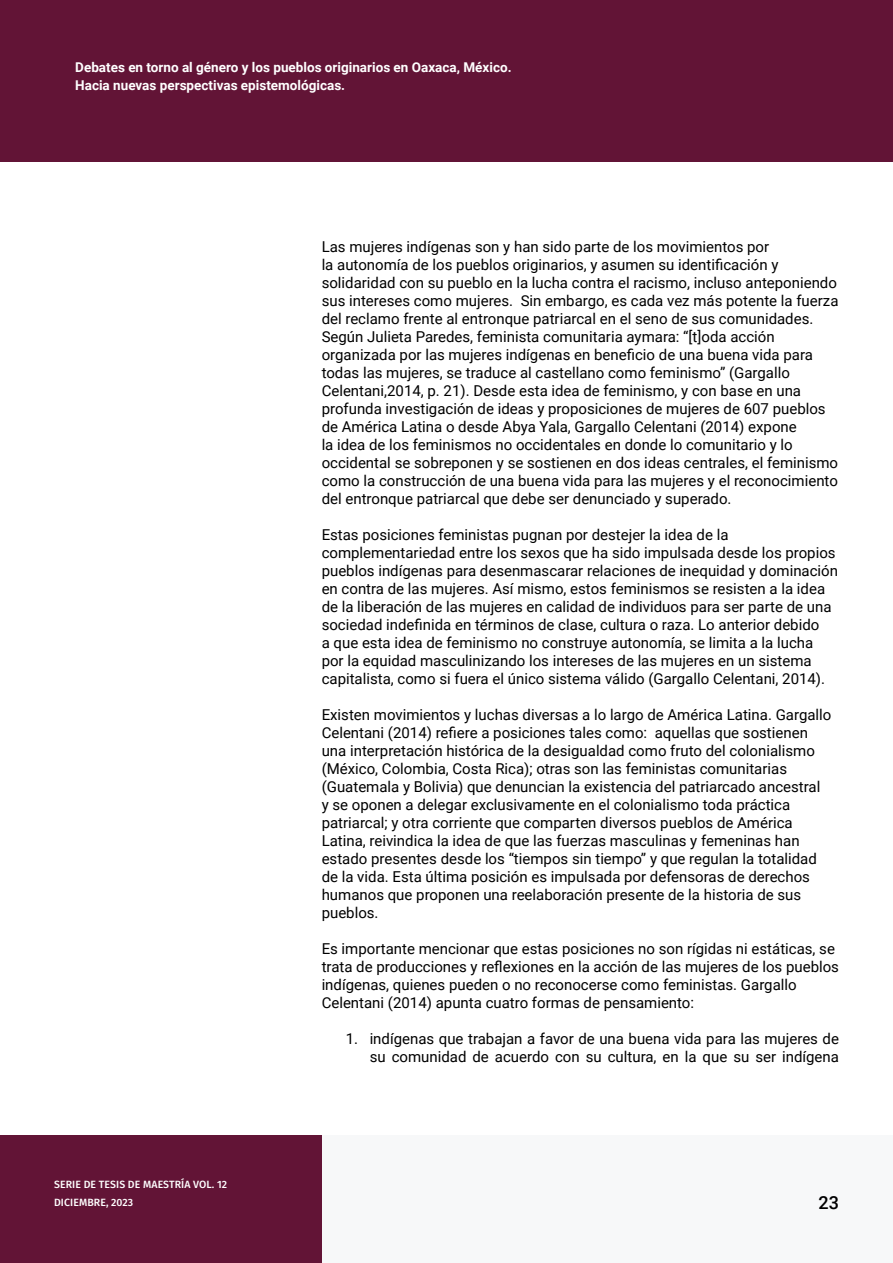
<style>
.page{position:relative;width:893px;height:1263px;background:#fff}
.page>*{position:absolute;margin:0;border:0;box-sizing:border-box;transform-origin:0 0}
.t1{font:500 18px "Roboto";color:#000}
.t2{font:15px/18px "Roboto";color:#000}
.t3{font:700 13.5px/18px "Roboto";color:#fff}
.t4{font:500 10.5px/18px "Fira Sans";letter-spacing:.01em;color:#fff}
</style>
<div class="page">
<div style="left:322px;top:1135px;width:571px;height:128px;background:#f7f8f9"></div>
<div style="left:0;top:1135px;width:322px;height:128px;background:#621436"></div>
<div style="left:0;top:0;width:893px;height:162px;background:#621436"></div>
<p class="t3" style="left:75px;top:58px;width:438px">Debates en torno al género y los pueblos originarios en Oaxaca, México.<br>Hacia nuevas perspectivas epistemológicas.</p>
<p class="t4" style="left:54px;top:1175px;width:175px">SERIE DE TESIS DE MAESTRÍA VOL. 12<br>DICIEMBRE, 2023</p>
<p class="t2" style="left:322px;top:237px;width:518px">Las mujeres indígenas son y han sido parte de los movimientos por<br>la autonomía de los pueblos originarios, y asumen su identificación y solidaridad con su pueblo en la lucha contra el racismo, incluso anteponiendo sus intereses como mujeres. Sin embargo, es cada vez más potente la fuerza del reclamo frente al entronque patriarcal en el seno de sus comunidades.<br>Según Julieta Paredes, feminista comunitaria aymara: “[t]oda acción organizada por las mujeres indígenas en beneficio de una buena vida para todas las mujeres, se traduce al castellano como feminismo” (Gargallo Celentani,2014, p. 21). Desde esta idea de feminismo, y con base en una profunda investigación de ideas y proposiciones de mujeres de 607 pueblos de América Latina o desde Abya Yala, Gargallo Celentani (2014) expone<br>la idea de los feminismos no occidentales en donde lo comunitario y lo occidental se sobreponen y se sostienen en dos ideas centrales, el feminismo como la construcción de una buena vida para las mujeres y el reconocimiento del entronque patriarcal que debe ser denunciado y superado.</p>
<p class="t2" style="left:322px;top:525px;width:518px">Estas posiciones feministas pugnan por destejer la idea de la complementariedad entre los sexos que ha sido impulsada desde los propios pueblos indígenas para desenmascarar relaciones de inequidad y dominación en contra de las mujeres. Así mismo, estos feminismos se resisten a la idea de la liberación de las mujeres en calidad de individuos para ser parte de una sociedad indefinida en términos de clase, cultura o raza. Lo anterior debido<br>a que esta idea de feminismo no construye autonomía, se limita a la lucha por la equidad masculinizando los intereses de las mujeres en un sistema capitalista, como si fuera el único sistema válido (Gargallo Celentani, 2014).</p>
<p class="t2" style="left:322px;top:705px;width:511px">Existen movimientos y luchas diversas a lo largo de América Latina. Gargallo Celentani (2014) refiere a posiciones tales como: aquellas que sostienen una interpretación histórica de la desigualdad como fruto del colonialismo (México, Colombia, Costa Rica); otras son las feministas comunitarias (Guatemala y Bolivia) que denuncian la existencia del patriarcado ancestral<br>y se oponen a delegar exclusivamente en el colonialismo toda práctica patriarcal; y otra corriente que comparten diversos pueblos de América Latina, reivindica la idea de que las fuerzas masculinas y femeninas han estado presentes desde los “tiempos sin tiempo” y que regulan la totalidad de la vida. Esta última posición es impulsada por defensoras de derechos humanos que proponen una reelaboración presente de la historia de sus pueblos.</p>
<p class="t2" style="left:322px;top:939px;width:519px">Es importante mencionar que estas posiciones no son rígidas ni estáticas, se trata de producciones y reflexiones en la acción de las mujeres de los pueblos indígenas, quienes pueden o no reconocerse como feministas. Gargallo Celentani (2014) apunta cuatro formas de pensamiento:</p>
<p class="t2" style="left:346px;top:1029px;width:495px;text-align:right">1. indígenas que trabajan a favor de una buena vida para las mujeres de su comunidad de acuerdo con su cultura, en la que su ser indígena</p>
<p class="t1" style="left:818px;top:1190px;width:22px">23</p>
</div>
